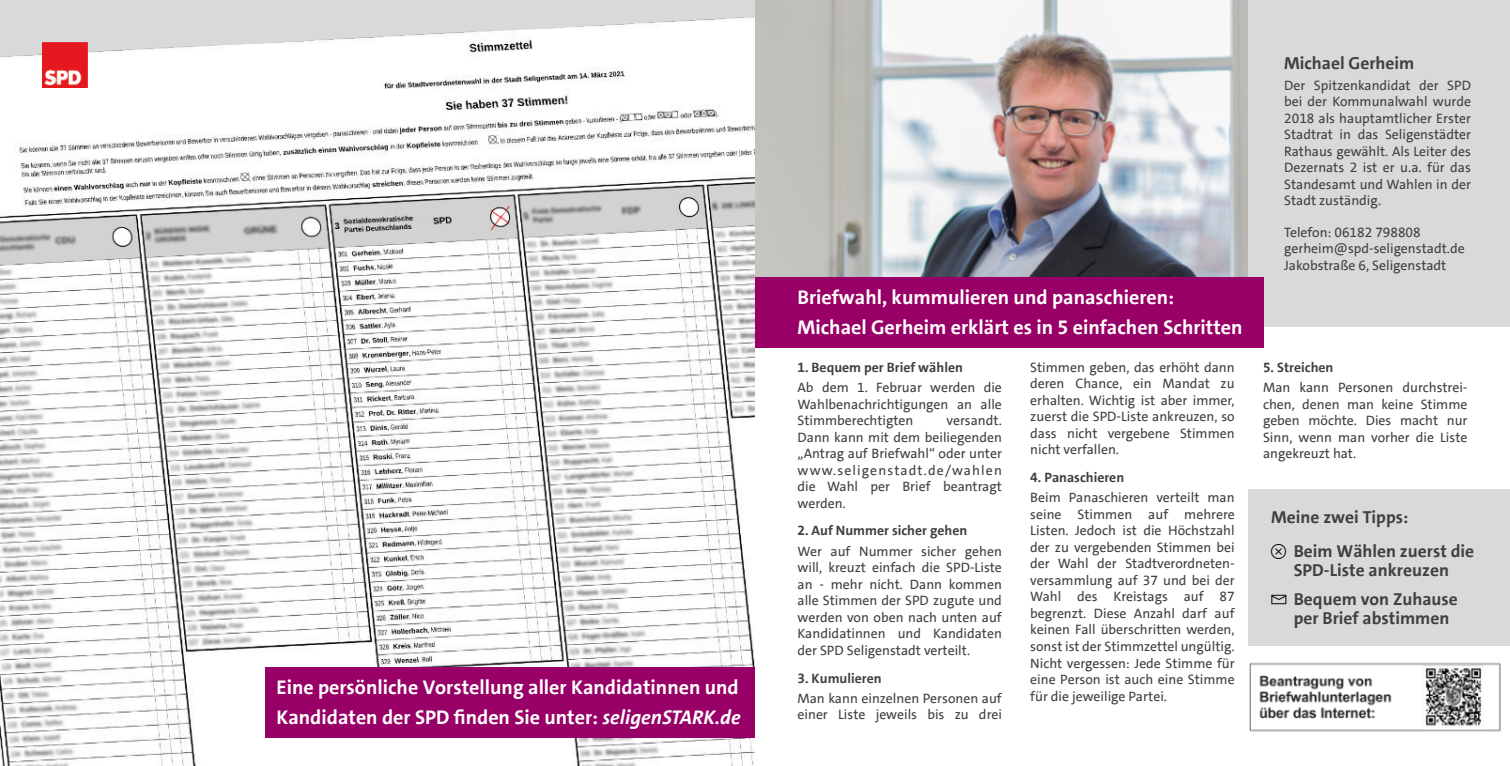
<style>
.page{position:relative;width:1510px;height:766px;background:#fff}
.page>*{position:absolute;margin:0;border:0;box-sizing:border-box;transform-origin:0 0}
.t1{font:700 20px/30px "SPD The Sans";color:#fff}
.t2{font:700 17.5px/33.9px "SPD The Sans";color:#404040}
.t3{font:13.75px/16.5px "SPD The Sans";color:#404040;text-align:justify}
.t4{font:700 13.75px "SPD The Sans";color:#404040}
.s1{font-style:italic}
</style>
<div class="page">
<img style="left:755px;top:0;width:493px;height:276px">
<div style="left:1248px;top:0;width:261px;height:326px;background:#d9d9d9"></div>
<div style="left:1248px;top:489px;width:261px;height:156px;background:#d9d9d9"></div>
<img style="left:1249px;top:662px;width:252px;height:70px">
<div style="left:755px;top:276px;width:508px;height:71px;background:#980067"></div>
<img style="left:0;top:0;width:755px;height:765px">
<div style="left:266px;top:666px;width:489px;height:71px;background:#980067"></div>
<img style="left:43px;top:43px;width:44px;height:44px">
<h1 class="t1" style="left:276px;top:674px;width:466px">Eine persönliche Vorstellung aller Kandidatinnen und<br>Kandidaten der SPD finden Sie unter: <span class="s1">seligenSTARK.de</span></h1>
<h1 class="t1" style="left:797px;top:284px;width:446px">Briefwahl, kummulieren und panaschieren:<br>Michael Gerheim erklärt es in 5 einfachen Schritten</h1>
<p class="t4" style="left:797px;top:361px;width:167px">1. Bequem per Brief wählen</p>
<p class="t3" style="left:797px;top:380px;width:206px">Ab dem 1. Februar werden die Wahlbenachrichtigungen an alle Stimmberechtigten</p>
<p class="t3" style="left:797px;top:413px;width:206px;text-indent:149px">versandt.<br>Dann kann mit dem beiliegenden „Antrag auf Briefwahl“ oder unter www.seligenstadt.de/wahlen die Wahl per Brief beantragt werden.</p>
<p class="t4" style="left:797px;top:525px;width:171px">2. Auf Nummer sicher gehen</p>
<p class="t3" style="left:797px;top:544px;width:206px">Wer auf Nummer sicher gehen will, kreuzt einfach die SPD-Liste an - mehr nicht. Dann kommen alle Stimmen der SPD zugute und werden von oben nach unten auf Kandidatinnen und Kandidaten der SPD Seligenstadt verteilt.</p>
<p class="t4" style="left:797px;top:672px;width:86px">3. Kumulieren</p>
<p class="t3" style="left:797px;top:691px;width:206px">Man kann einzelnen Personen auf einer Liste jeweils bis zu drei</p>
<p class="t3" style="left:1030px;top:360px;width:206px">Stimmen geben, das erhöht dann deren Chance, ein Mandat zu erhalten. Wichtig ist aber immer, zuerst die SPD-Liste ankreuzen, so dass nicht vergebene Stimmen nicht verfallen.</p>
<p class="t4" style="left:1030px;top:472px;width:95px">4. Panaschieren</p>
<p class="t3" style="left:1030px;top:490px;width:206px">Beim Panaschieren verteilt man seine Stimmen auf mehrere Listen. Jedoch ist die Höchstzahl der zu vergebenden Stimmen bei der Wahl der Stadtverordneten&shy;versammlung auf 37 und bei der Wahl des Kreistags auf 87 begrenzt. Diese Anzahl darf auf keinen Fall überschritten werden, sonst ist der Stimmzettel ungültig.<br>Nicht vergessen: Jede Stimme für eine Person ist auch eine Stimme für die jeweilige Partei.</p>
<p class="t2" style="left:1284px;top:48px;width:132px">Michael Gerheim</p>
<p class="t3" style="left:1284px;top:78px;width:188px">Der Spitzenkandidat der SPD bei der Kommunalwahl wurde 2018 als hauptamtlicher Erster Stadtrat in das Seligenstädter Rathaus gewählt. Als Leiter des Dezernats 2 ist er u.a. für das Standesamt und Wahlen in der Stadt zuständig.</p>
<p class="t3" style="left:1284px;top:225px;width:182px;text-align:left">Telefon: 06182 798808 gerheim@spd-seligenstadt.de<br>Jakobstraße 6, Seligenstadt</p>
<p class="t4" style="left:1263px;top:361px;width:72px">5. Streichen</p>
<p class="t3" style="left:1263px;top:380px;width:206px">Man kann Personen durchstrei&shy;chen, denen man keine Stimme geben möchte. Dies macht nur Sinn, wenn man vorher die Liste angekreuzt hat.</p>
<p class="t2" style="left:1293px;top:502px;width:182px;text-indent:-22px">Meine zwei Tipps:<br>Beim Wählen zuerst die</p>
<p class="t2" style="left:1293px;top:557px;width:166px;line-height:28.9px">SPD-Liste ankreuzen<br>Bequem von Zuhause</p>
<p class="t2" style="left:1293px;top:602px;width:157px">per Brief abstimmen</p>
</div>
